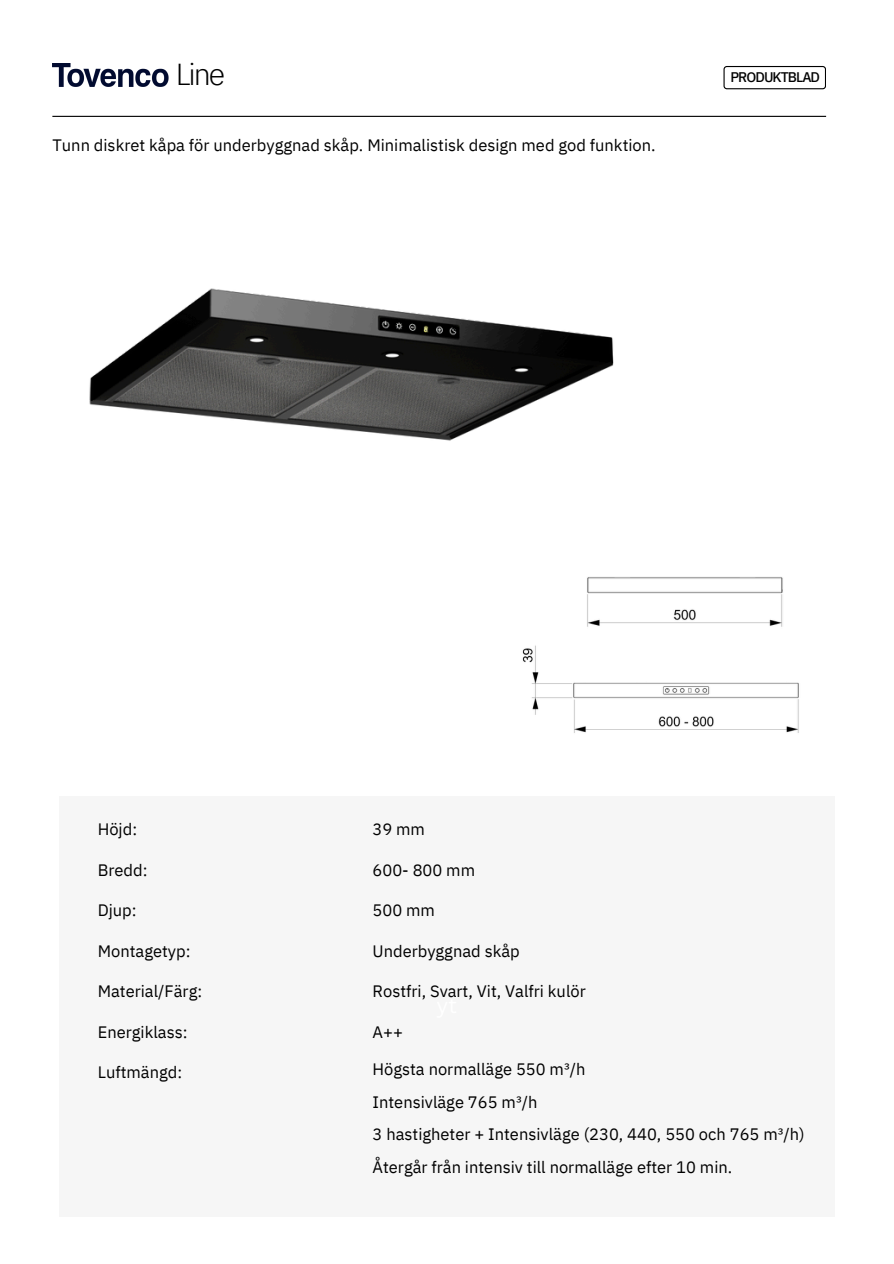
<style>
.page{position:relative;width:894px;height:1264px;background:#fff}
.page>*{position:absolute;margin:0;border:0;box-sizing:border-box;transform-origin:0 0}
.t1{font:300 30.3px "IBM Plex Sans Thai";color:#000}
.t2{font:16.5px/32.7px "IBM Plex Sans";color:#000}
.t3{font:500 13.95px "IBM Plex Sans Thai";letter-spacing:-.07em;color:#000}
</style>
<div class="page">
<svg style="left:723px;top:66px;width:102px;height:23px"></svg>
<hr style="left:52px;top:116px;width:773px;height:1px;background:#000">
<img style="left:52px;top:64px;width:116px;height:22px">
<div style="left:59px;top:795px;width:775px;height:421px;background:#f6f6f6"></div>
<img style="left:89px;top:288px;width:525px;height:153px">
<img style="left:587px;top:577px;width:196px;height:50px">
<img style="left:522px;top:645px;width:277px;height:88px">
<p class="t1" style="left:176px;top:56px;width:51px">Line</p>
<h1 class="t3" style="left:730px;top:69px;width:91px">PRODUKTBLAD</h1>
<p class="t2" style="left:52px;top:129px;width:604px">Tunn diskret kåpa för underbyggnad skåp. Minimalistisk design med god funktion.</p>
<p class="t2" style="left:98px;top:812px;width:41px">Höjd:</p>
<p class="t2" style="left:98px;top:853px;width:51px">Bredd:</p>
<p class="t2" style="left:98px;top:893px;width:40px">Djup:</p>
<p class="t2" style="left:98px;top:934px;width:94px">Montagetyp:</p>
<p class="t2" style="left:98px;top:974px;width:106px">Material/Färg:</p>
<p class="t2" style="left:98px;top:1015px;width:91px">Energiklass:</p>
<p class="t2" style="left:98px;top:1055px;width:86px">Luftmängd:</p>
<h3 class="t2" style="left:372px;top:812px;width:54px">39 mm</h3>
<h3 class="t2" style="left:372px;top:853px;width:104px">600- 800 mm</h3>
<h3 class="t2" style="left:372px;top:893px;width:64px">500 mm</h3>
<h3 class="t2" style="left:372px;top:934px;width:149px">Underbyggnad skåp</h3>
<h3 class="t2" style="left:372px;top:974px;width:215px">Rostfri, Svart, Vit, Valfri kulör</h3>
<h3 class="t2" style="left:372px;top:1015px;width:32px">A++</h3>
<h3 class="t2" style="left:372px;top:1052px;width:433px">Högsta normalläge 550 m³/h<br>Intensivläge 765 m³/h<br>3 hastigheter + Intensivläge (230, 440, 550 och 765 m³/h)<br>Återgår från intensiv till normalläge efter 10 min.</h3>
</div>
